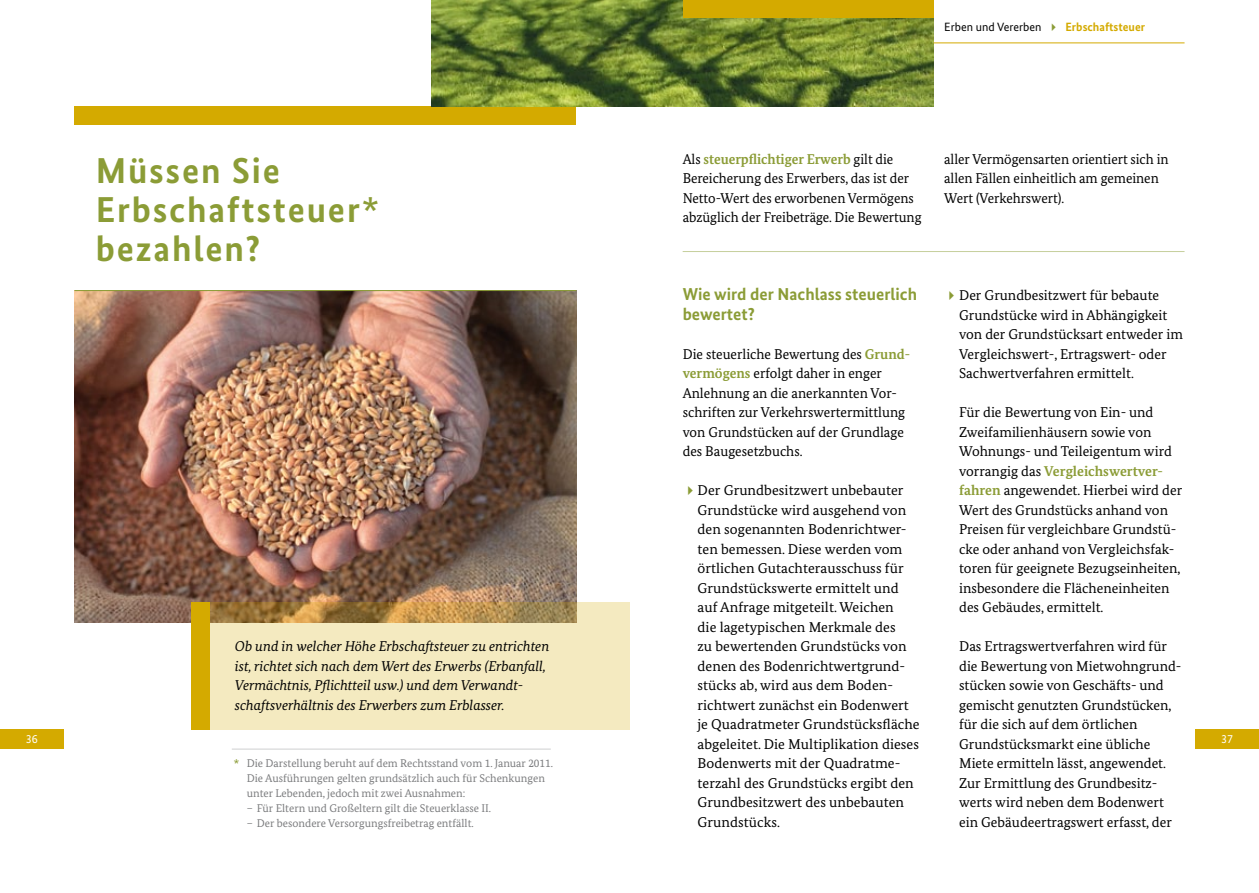
<style>
.page{position:relative;width:1259px;height:893px;background:#fff}
.page>*{position:absolute;margin:0;border:0;box-sizing:border-box;transform-origin:0 0}
.t1{font:700 36px/39px "Bundes Sans";letter-spacing:.05em;color:#8b9c36}
.t2{font:700 17.25px/19.5px "Bundes Sans";color:#8b9c36}
.t3{font:14.25px/19.5px "Bundes Serif";color:#000}
.t4{font:italic 14.25px/19.5px "Bundes Serif";color:#000}
.t5{font:12px "Bundes Sans";color:#000}
.t6{font:12px "Bundes Sans";color:#fff}
.t7{font:11.25px/15px "Bundes Serif";color:#7b7c7e}
.s1{color:#8b9c36}
.s2{font-weight:700;color:#d4aa00}
.s3{font-weight:700;color:#8b9c36}
</style>
<div class="page">
<div style="left:74px;top:106px;width:502px;height:18px;background:#d4aa00"></div>
<div style="left:0;top:729px;width:64px;height:20px;background:#d4aa00"></div>
<svg style="left:432px;top:0;width:501px;height:106px;background:#697e2f"></svg>
<div style="left:1195px;top:729px;width:64px;height:20px;background:#d4aa00"></div>
<div style="left:682px;top:0;width:251px;height:18px;background:#d4aa00"></div>
<hr style="left:933px;top:43px;width:251px;height:1px;background:#d4aa00">
<img style="left:74px;top:291px;width:502px;height:331px">
<svg style="left:209px;top:602px;width:420px;height:127px;background:#e9dbad"></svg>
<div style="left:191px;top:602px;width:18px;height:127px;background:#d4aa00"></div>
<hr style="left:232px;top:749px;width:319px;height:1px;background:#9c9e9f">
<hr style="left:682px;top:251px;width:502px;height:1px;background:#8b9c36">
<hr style="left:74px;top:290px;width:502px;height:1px;background:#8b9c36">
<h1 class="t1" style="left:96px;top:151px;width:285px">Müssen Sie<br>Erbschaftsteuer* bezahlen?</h1>
<p class="t6" style="left:26px;top:731px;width:13px">36</p>
<p class="t4" style="left:235px;top:636px;width:316px">Ob und in welcher Höhe Erbschaftsteuer zu entrichten ist, richtet sich nach dem Wert des Erwerbs (Erbanfall, Vermächtnis, Pflichtteil usw.) und dem Verwandt&shy;schaftsverhältnis des Erwerbers zum Erblasser.</p>
<p class="t7" style="left:247px;top:755px;width:308px;text-indent:-13px"><span class="s1">*</span> Die Darstellung beruht auf dem Rechtsstand vom 1. Januar 2011.<br>Die Ausführungen gelten grundsätzlich auch für Schenkungen unter Lebenden, jedoch mit zwei Ausnahmen:</p>
<p class="t7" style="left:247px;top:800px;width:246px">– Für Eltern und Großeltern gilt die Steuerklasse II.</p>
<p class="t7" style="left:247px;top:815px;width:229px">– Der besondere Versorgungsfreibetrag entfällt.</p>
<p class="t5" style="left:944px;top:19px;width:202px">Erben und Vererben <span class="s1">✔</span> <span class="s2">Erbschaftsteuer</span></p>
<p class="t3" style="left:682px;top:149px;width:240px">Als <span class="s3">steuerpflichtiger Erwerb</span> gilt die Bereicherung des Erwerbers, das ist der Netto-Wert des erworbenen Vermögens abzüglich der Freibeträge. Die Bewertung</p>
<p class="t3" style="left:944px;top:149px;width:226px">aller Vermögensarten orientiert sich in allen Fällen einheitlich am gemeinen<br>Wert (Verkehrswert).</p>
<p class="t2" style="left:682px;top:284px;width:236px">Wie wird der Nachlass steuerlich bewertet?</p>
<p class="t3" style="left:682px;top:344px;width:229px">Die steuerliche Bewertung des <span class="s3">Grund&shy;vermögens</span> erfolgt daher in enger Anlehnung an die anerkannten Vor&shy;schriften zur Verkehrswertermittlung von Grundstücken auf der Grundlage des Baugesetzbuchs.</p>
<p class="t3" style="left:697px;top:480px;width:224px">Der Grundbesitzwert unbebauter<br>Grundstücke wird ausgehend von den sogenannten Bodenrichtwer&shy;ten bemessen. Diese werden vom örtlichen Gutachterausschuss für<br>Grundstückswerte ermittelt und auf Anfrage mitgeteilt. Weichen<br>die lagetypischen Merkmale des<br>zu bewertenden Grundstücks von denen des Bodenrichtwertgrund&shy;stücks ab, wird aus dem Boden&shy;richtwert zunächst ein Bodenwert je Quadratmeter Grundstücksfläche abgeleitet. Die Multiplikation dieses<br>Bodenwerts mit der Quadratme&shy;terzahl des Grundstücks ergibt den<br>Grundbesitzwert des unbebauten<br>Grundstücks.</p>
<p class="t3" style="left:959px;top:285px;width:225px">Der Grundbesitzwert für bebaute Grundstücke wird in Abhängigkeit von der Grundstücksart entweder im Vergleichswert-, Ertragswert- oder Sachwertverfahren ermittelt.</p>
<p class="t3" style="left:959px;top:402px;width:225px">Für die Bewertung von Ein- und Zweifamilienhäusern sowie von Wohnungs- und Teileigentum wird vorrangig das <span class="s3">Vergleichswertver&shy;fahren</span> angewendet. Hierbei wird der Wert des Grundstücks anhand von Preisen für vergleichbare Grundstü&shy;cke oder anhand von Vergleichsfak&shy;toren für geeignete Bezugseinheiten, insbesondere die Flächeneinheiten des Gebäudes, ermittelt.</p>
<p class="t3" style="left:959px;top:636px;width:224px">Das Ertragswertverfahren wird für die Bewertung von Mietwohngrund&shy;stücken sowie von Geschäfts- und gemischt genutzten Grundstücken, für die sich auf dem örtlichen Grundstücksmarkt eine übliche Miete ermitteln lässt, angewendet.<br>Zur Ermittlung des Grundbesitz&shy;werts wird neben dem Bodenwert ein Gebäudeertragswert erfasst, der</p>
<p class="t6" style="left:1221px;top:731px;width:13px">37</p>
</div>
